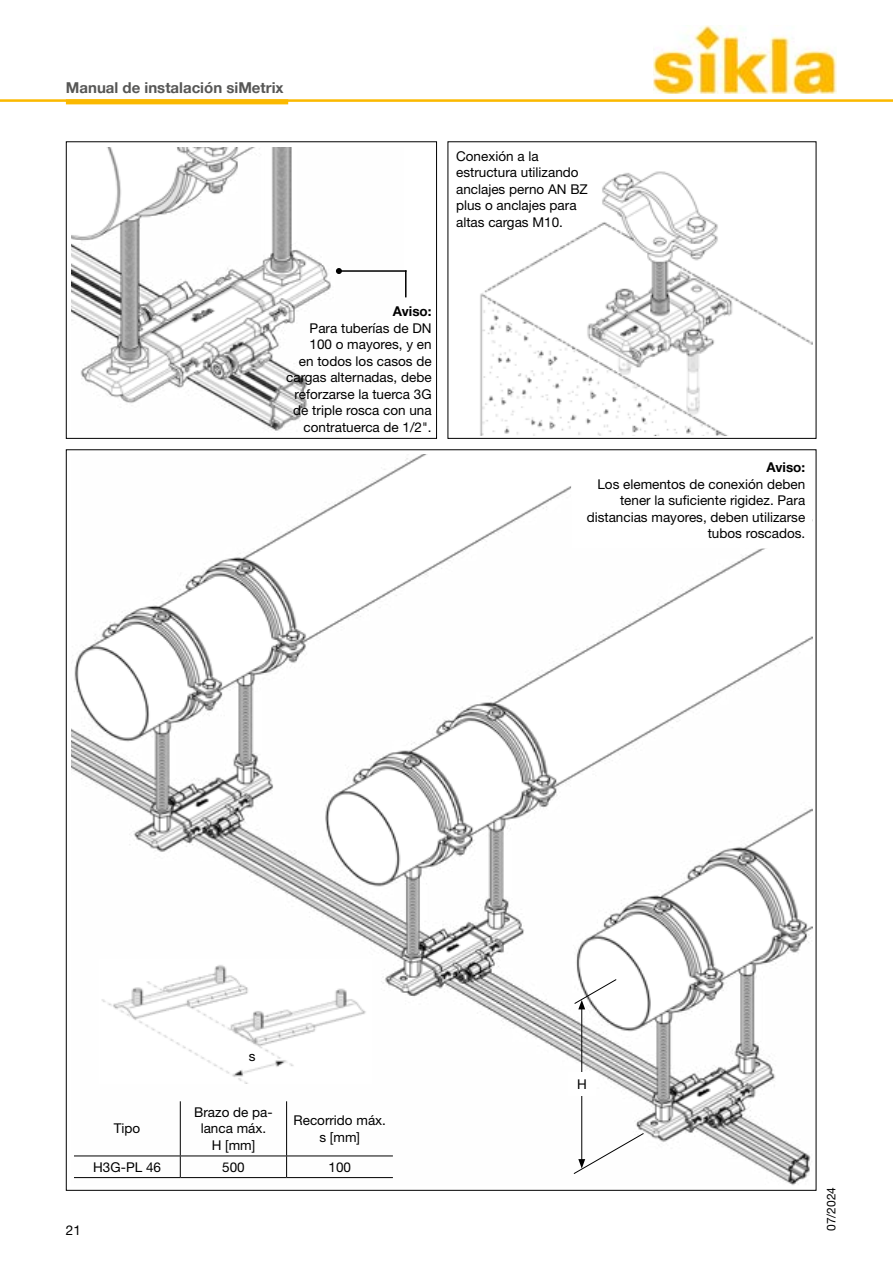
<style>
.page{position:relative;width:893px;height:1263px;background:#fff}
.page>*{position:absolute;margin:0;border:0;box-sizing:border-box;transform-origin:0 0}
.t1{font:700 15px "Helvetica Neue LT Pro";color:#575756}
.t2{font:13.5px/16.5px "Helvetica Neue LT Pro";color:#000;text-align:right}
.t3{font:700 13.5px "Helvetica Neue LT Pro";color:#000}
.t4{font:12px "Helvetica Neue LT Pro";color:#000}
</style>
<div class="page">
<div style="left:66px;top:142px;width:371px;height:297px;border:1px solid #000"></div>
<img style="left:71px;top:147px;width:260px;height:284px">
<img style="left:480px;top:171px;width:332px;height:265px">
<img style="left:71px;top:454px;width:741px;height:731px">
<div style="left:575px;top:456px;width:234px;height:89px;background:#fff"></div>
<hr style="left:180px;top:1101px;width:1px;height:54px;background:#000">
<hr style="left:74px;top:1155px;width:106px;height:1px;background:#000">
<hr style="left:180px;top:1155px;width:107px;height:1px;background:#000">
<svg style="left:180px;top:1156px;width:1px;height:21px"></svg>
<hr style="left:287px;top:1155px;width:106px;height:1px;background:#000">
<hr style="left:74px;top:1177px;width:106px;height:1px;background:#000">
<hr style="left:180px;top:1177px;width:107px;height:1px;background:#000">
<hr style="left:287px;top:1177px;width:106px;height:1px;background:#000">
<hr style="left:286px;top:1101px;width:1px;height:54px;background:#000">
<svg style="left:286px;top:1156px;width:1px;height:21px"></svg>
<hr style="left:581px;top:1007px;width:1px;height:154px;background:#000">
<svg style="left:574px;top:978px;width:43px;height:31px"></svg>
<div style="left:568px;top:1073px;width:27px;height:23px;background:#fff"></div>
<svg style="left:573px;top:1132px;width:71px;height:43px"></svg>
<img style="left:99px;top:959px;width:273px;height:125px">
<hr style="left:339px;top:270px;width:67px;height:2px;background:#000">
<svg style="left:336px;top:268px;width:6px;height:6px"></svg>
<svg style="left:405px;top:270px;width:1px;height:27px"></svg>
<hr style="left:0;top:99px;width:893px;height:3px;background:#fbb900">
<div style="left:66px;top:99px;width:222px;height:5px;background:#fbb900"></div>
<img style="left:653px;top:25px;width:183px;height:68px">
<p class="t1" style="left:66px;top:79px;width:219px">Manual de instalación siMetrix</p>
<p class="t2" style="left:456px;top:147px;width:133px;text-align:left">Conexión a la estructura utilizando anclajes perno AN BZ plus o anclajes para altas cargas M10.</p>
<p class="t3" style="left:393px;top:303px;width:40px">Aviso:</p>
<p class="t2" style="left:286px;top:320px;width:147px">Para tuberías de DN<br>100 o mayores, y en<br>en todos los casos de cargas alternadas, debe reforzarse la tuerca 3G de triple rosca con una contratuerca de 1/2".</p>
<p class="t3" style="left:766px;top:459px;width:40px">Aviso:</p>
<p class="t2" style="left:587px;top:475px;width:220px">Los elementos de conexión deben tener la suficiente rigidez. Para distancias mayores, deben utilizarse tubos roscados.</p>
<p class="t2" style="left:114px;top:1120px;width:28px">Tipo</p>
<p class="t2" style="left:249px;top:1048px;width:8px">s</p>
<p class="t2" style="left:194px;top:1103px;width:80px;text-align:center">Brazo de pa&shy;lanca máx.<br>H [mm]</p>
<p class="t2" style="left:293px;top:1112px;width:94px;text-align:center">Recorrido máx. s [mm]</p>
<p class="t2" style="left:93px;top:1158px;width:69px">H3G-PL 46</p>
<p class="t2" style="left:222px;top:1158px;width:24px">500</p>
<p class="t2" style="left:328px;top:1158px;width:24px">100</p>
<p class="t2" style="left:66px;top:1222px;width:17px">21</p>
<p class="t2" style="left:577px;top:1076px;width:11px">H</p>
<p class="t4" style="left:824px;top:1231px;width:46px;rotate:-90deg">07/2024</p>
</div>
